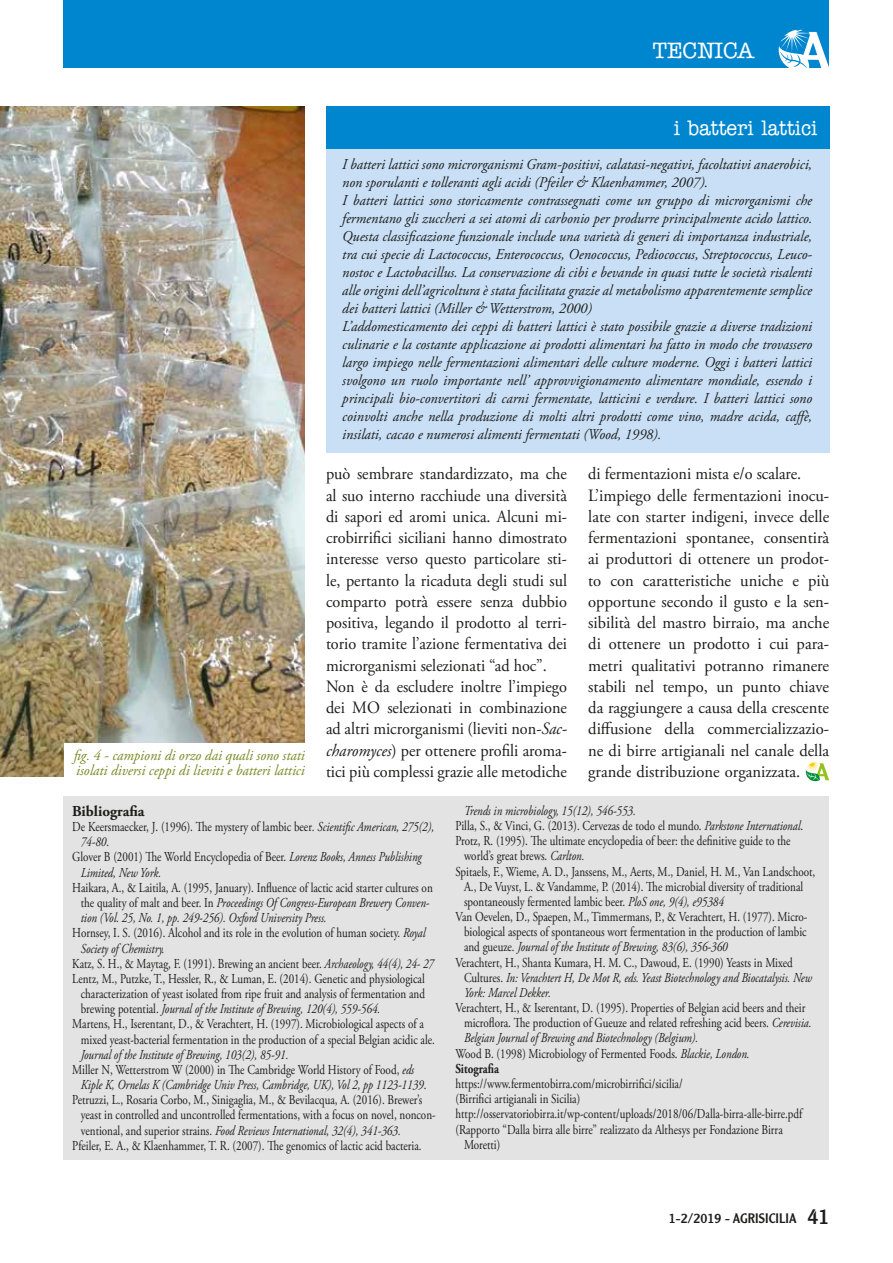
<style>
.page{position:relative;width:893px;height:1263px;background:#fff}
.page>*{position:absolute;margin:0;border:0;box-sizing:border-box;transform-origin:0 0}
.t1{font:500 22.5px "American Typewriter";color:#fff}
.t2{font:500 21px "American Typewriter";color:#fff;scale:.94 1}
.t3{font:17.25px/21.3px "Adobe Garamond Pro";color:#1c1c1b;scale:.94 1}
.t4{font:700 15.15px "Adobe Garamond Pro";color:#1c1c1b}
.t5{font:italic 15px/18px "Adobe Garamond Pro";color:#1c1c1b;scale:.95 1}
.t6{font:italic 15px/15px "Adobe Garamond Pro";color:#798822;scale:.95 1}
.t7{font:13.65px "Adobe Garamond Pro";color:#1c1c1b;scale:.81 1}
.t8{font:italic 13.65px "Adobe Garamond Pro";color:#1c1c1b;scale:.81 1}
.t9{font:13.65px "Adobe Garamond Pro";color:#1c1c1b;scale:.8 1}
.t10{font:700 13.65px "Adobe Garamond Pro";color:#1c1c1b;scale:.81 1}
.t11{font:13.5px "Clearface Gothic LH";color:#1c1c1b}
.s1{font-style:italic}
.s2{font-style:normal}
.s3{font-size:21px}
</style>
<div class="page">
<div style="left:64px;top:0;width:765px;height:68px;background:#0086ce"></div>
<svg style="left:779px;top:30px;width:50px;height:38px"></svg>
<svg style="left:806px;top:762px;width:23px;height:19px"></svg>
<div style="left:64px;top:796px;width:765px;height:364px;background:#e3e3e3"></div>
<div style="left:326px;top:106px;width:503px;height:346px;background:#c8dff5"></div>
<div style="left:326px;top:106px;width:503px;height:43px;background:#0086ce"></div>
<img style="left:0;top:106px;width:304px;height:671px">
<div style="left:64px;top:743px;width:249px;height:38px;background:#fff"></div>
<h1 class="t1" style="left:653px;top:38px;width:103px">TECNICA</h1>
<p class="t6" style="left:74px;top:748px;width:245px">fig. 4 - campioni di orzo dai quali sono stati isolati diversi ceppi di lieviti e batteri lattici</p>
<h2 class="t2" style="left:674px;top:116px;width:154px">i batteri lattici</h2>
<p class="t5" style="left:342px;top:156px;width:496px">I batteri lattici sono microrganismi Gram-positivi, calatasi-negativi, facoltativi anaerobici, non sporulanti e tolleranti agli acidi (Pfeiler &amp; Klaenhammer, 2007).<br>I batteri lattici sono storicamente contrassegnati come un gruppo di microrganismi che fermentano gli zuccheri a sei atomi di carbonio per produrre principalmente acido lattico.<br>Questa classificazione funzionale include una varietà di generi di importanza industriale, tra cui specie di Lactococcus, Enterococcus, Oenococcus, Pediococcus, Streptococcus, Leuco&shy;nostoc e Lactobacillus. La conservazione di cibi e bevande in quasi tutte le società risalenti alle origini dell’agricoltura è stata facilitata grazie al metabolismo apparentemente semplice dei batteri lattici (Miller &amp; Wetterstrom, 2000)<br>L’addomesticamento dei ceppi di batteri lattici è stato possibile grazie a diverse tradizioni culinarie e la costante applicazione ai prodotti alimentari ha fatto in modo che trovassero largo impiego nelle fermentazioni alimentari delle culture moderne. Oggi i batteri lattici svolgono un ruolo importante nell’ approvvigionamento alimentare mondiale, essendo i principali bio-convertitori di carni fermentate, latticini e verdure. I batteri lattici sono coinvolti anche nella produzione di molti altri prodotti come vino, madre acida, caffè, insilati, cacao e numerosi alimenti fermentati (Wood, 1998).</p>
<p class="t3" style="left:326px;top:464px;width:258px">può sembrare standardizzato, ma che al suo interno racchiude una diversità di sapori ed aromi unica. Alcuni mi&shy;crobirrifici siciliani hanno dimostrato interesse verso questo particolare sti&shy;le, pertanto la ricaduta degli studi sul comparto potrà essere senza dubbio positiva, legando il prodotto al terri&shy;torio tramite l’azione fermentativa dei microrganismi selezionati “ad hoc”.<br>Non è da escludere inoltre l’impiego dei MO selezionati in combinazione ad altri microrganismi (lieviti non-<span class="s1">Sac&shy;charomyces</span>) per ottenere profili aroma&shy;tici più complessi grazie alle metodiche</p>
<p class="t3" style="left:588px;top:464px;width:258px">di fermentazioni mista e/o scalare.<br>L’impiego delle fermentazioni inocu&shy;late con starter indigeni, invece delle fermentazioni spontanee, consentirà ai produttori di ottenere un prodot&shy;to con caratteristiche uniche e più opportune secondo il gusto e la sen&shy;sibilità del mastro birraio, ma anche di ottenere un prodotto i cui para&shy;metri qualitativi potranno rimanere stabili nel tempo, un punto chiave da raggiungere a causa della crescente diffusione della commercializzazio&shy;ne di birre artigianali nel canale della grande distribuzione organizzata.</p>
<p class="t4" style="left:72px;top:802px;width:74px">Bibliografia</p>
<p class="t7" style="left:72px;top:818px;width:448px">De Keersmaecker, J. (1996). The mystery of lambic beer<span class="s1">. Scientific American, 275(2),</span></p>
<p class="t8" style="left:81px;top:834px;width:37px">74-80<span class="s2">.</span></p>
<p class="t7" style="left:72px;top:849px;width:433px">Glover B (2001) The World Encyclopedia of Beer. <span class="s1">Lorenz Books, Anness Publishing</span></p>
<p class="t8" style="left:81px;top:864px;width:101px">Limited, New York.</p>
<p class="t7" style="left:72px;top:879px;width:447px">Haikara, A., &amp; Laitila, A. (1995, January). Influence of lactic acid starter cultures on</p>
<p class="t8" style="left:81px;top:894px;width:432px"><span class="s2">the quality of malt and beer. In</span> Proceedings Of Congress-European Brewery Conven-</p>
<p class="t8" style="left:81px;top:910px;width:305px">tion (Vol. 25, No. 1, pp. 249-256). Oxford University Press.</p>
<p class="t7" style="left:72px;top:925px;width:438px">Hornsey, I. S. (2016). Alcohol and its role in the evolution of human society. <span class="s1">Royal</span></p>
<p class="t8" style="left:81px;top:940px;width:105px">Society of Chemistry.</p>
<p class="t9" style="left:72px;top:955px;width:454px">Katz, S. H., &amp; Maytag, F. (1991). Brewing an ancient beer. <span class="s1">Archaeology, 44(4), 24- 27</span></p>
<p class="t7" style="left:72px;top:970px;width:437px">Lentz, M., Putzke, T., Hessler, R., &amp; Luman, E. (2014). Genetic and physiological</p>
<p class="t7" style="left:81px;top:985px;width:426px">characterization of yeast isolated from ripe fruit and analysis of fermentation and</p>
<p class="t8" style="left:81px;top:1001px;width:371px"><span class="s2">brewing potential.</span> Journal of the Institute of Brewing, 120(4), 559-564.</p>
<p class="t7" style="left:72px;top:1016px;width:436px">Martens, H., Iserentant, D., &amp; Verachtert, H. (1997). Microbiological aspects of a</p>
<p class="t7" style="left:81px;top:1031px;width:439px">mixed yeast-bacterial fermentation in the production of a special Belgian acidic ale.</p>
<p class="t8" style="left:81px;top:1046px;width:258px">Journal of the Institute of Brewing, 103(2), 85-91.</p>
<p class="t7" style="left:72px;top:1061px;width:424px">Miller N, Wetterstrom W (2000) in The Cambridge World History of Food, <span class="s1">eds</span></p>
<p class="t8" style="left:81px;top:1076px;width:428px">Kiple K, Ornelas K (Cambridge Univ Press, Cambridge, UK), Vol 2, pp 1123-1139<span class="s2">.</span></p>
<p class="t7" style="left:72px;top:1092px;width:434px">Petruzzi, L., Rosaria Corbo, M., Sinigaglia, M., &amp; Bevilacqua, A. (2016). Brewer’s</p>
<p class="t7" style="left:81px;top:1107px;width:440px">yeast in controlled and uncontrolled fermentations, with a focus on novel, noncon-</p>
<p class="t8" style="left:81px;top:1122px;width:397px"><span class="s2">ventional, and superior strains.</span> Food Reviews International, 32(4), 341-363.</p>
<p class="t7" style="left:72px;top:1137px;width:433px">Pfeiler, E. A., &amp; Klaenhammer, T. R. (2007). The genomics of lactic acid bacteria.</p>
<p class="t8" style="left:464px;top:802px;width:214px">Trends in microbiology, 15(12), 546-553.</p>
<p class="t7" style="left:455px;top:817px;width:431px">Pilla, S., &amp; Vinci, G. (2013). Cervezas de todo el mundo. <span class="s1">Parkstone International</span>.</p>
<p class="t7" style="left:455px;top:833px;width:415px">Protz, R. (1995). The ultimate encyclopedia of beer: the definitive guide to the</p>
<p class="t7" style="left:464px;top:848px;width:150px">world’s great brews. <span class="s1">Carlton.</span></p>
<p class="t7" style="left:455px;top:863px;width:446px">Spitaels, F., Wieme, A. D., Janssens, M., Aerts, M., Daniel, H. M., Van Landschoot,</p>
<p class="t7" style="left:464px;top:878px;width:420px">A., De Vuyst, L. &amp; Vandamme, P. (2014). The microbial diversity of traditional</p>
<p class="t7" style="left:464px;top:893px;width:322px">spontaneously fermented lambic beer. <span class="s1">PloS one, 9(4), e95384</span></p>
<p class="t7" style="left:455px;top:908px;width:436px">Van Oevelen, D., Spaepen, M., Timmermans, P., &amp; Verachtert, H. (1977). Micro-</p>
<p class="t7" style="left:464px;top:924px;width:424px">biological aspects of spontaneous wort fermentation in the production of lambic</p>
<p class="t8" style="left:464px;top:939px;width:327px"><span class="s2">and gueuze.</span> Journal of the Institute of Brewing, 83(6), 356-360</p>
<p class="t7" style="left:455px;top:954px;width:418px">Verachtert, H., Shanta Kumara, H. M. C., Dawoud, E. (1990) Yeasts in Mixed</p>
<p class="t8" style="left:464px;top:969px;width:431px"><span class="s2">Cultures.</span> In: Verachtert H, De Mot R, eds. Yeast Biotechnology and Biocatalysis. New</p>
<p class="t8" style="left:464px;top:984px;width:109px">York: Marcel Dekker.</p>
<p class="t7" style="left:455px;top:999px;width:434px">Verachtert, H., &amp; Iserentant, D. (1995). Properties of Belgian acid beers and their</p>
<p class="t7" style="left:464px;top:1015px;width:431px">microflora. The production of Gueuze and related refreshing acid beers. <span class="s1">Cerevisia.</span></p>
<p class="t8" style="left:464px;top:1030px;width:291px">Belgian Journal of Brewing and Biotechnology (Belgium).</p>
<p class="t7" style="left:455px;top:1045px;width:365px">Wood B. (1998) Microbiology of Fermented Foods. <span class="s1">Blackie, London.</span></p>
<p class="t10" style="left:455px;top:1060px;width:55px">Sitografia</p>
<p class="t7" style="left:455px;top:1075px;width:282px">https://www.fermentobirra.com/microbirrifici/sicilia/</p>
<p class="t7" style="left:455px;top:1091px;width:156px">(Birrifici artigianali in Sicilia)</p>
<p class="t7" style="left:455px;top:1106px;width:430px">http://osservatoriobirra.it/wp-content/uploads/2018/06/Dalla-birra-alle-birre.pdf</p>
<p class="t7" style="left:455px;top:1121px;width:406px">(Rapporto “Dalla birra alle birre” realizzato da Althesys per Fondazione Birra</p>
<p class="t7" style="left:464px;top:1136px;width:46px">Moretti)</p>
<p class="t11" style="left:669px;top:1209px;width:162px">1-2/2019 - AGRISICILIA <span class="s3">41</span></p>
</div>
